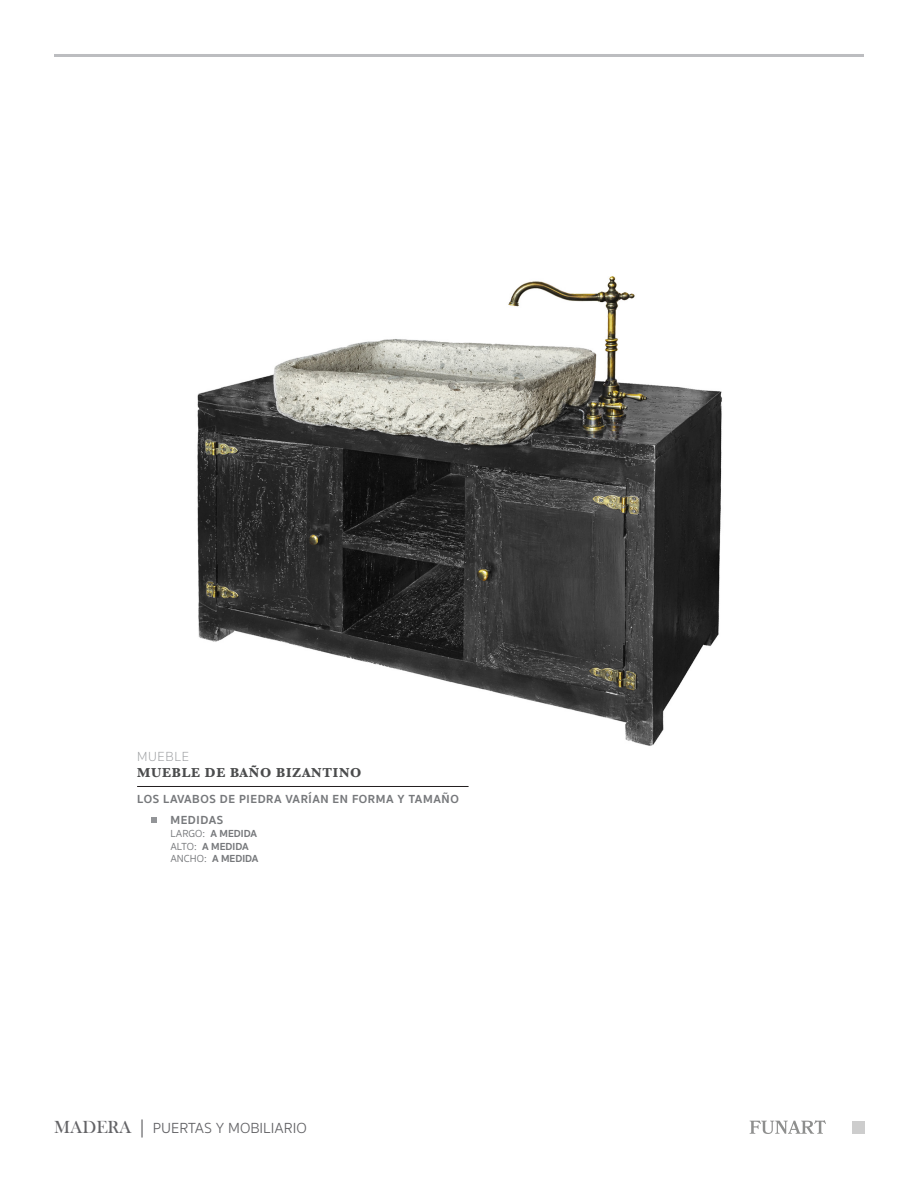
<style>
.page{position:relative;width:918px;height:1188px;background:#fff}
.page>*{position:absolute;margin:0;border:0;box-sizing:border-box;transform-origin:0 0}
.t1{font:300 15px "Sukhumvit Set";color:#636366}
.t2{font:700 13.5px "Baskerville";letter-spacing:.05em;color:#4b4c4d}
.t3{font:100 13.5px "Sukhumvit Set";letter-spacing:.05em;color:#939598}
.t4{font:700 12px "Sukhumvit Set";letter-spacing:.05em;color:#76787b}
.t5{font:700 10.5px "Sukhumvit Set";color:#76787b}
.s1{font-family:"Sukhumvit Set Text";font-weight:400}
.s2{font-family:"Bask Old Face";font-weight:400;font-size:18px}
.s3{font-family:"Minion Pro";font-weight:400;font-size:18px}
</style>
<div class="page">
<svg style="left:750px;top:1120px;width:76px;height:14px"></svg>
<div style="left:852px;top:1121px;width:12px;height:13px;background:#cdcdcd"></div>
<hr style="left:54px;top:54px;width:810px;height:3px;background:#bcbdc0">
<img style="left:197px;top:276px;width:525px;height:470px">
<hr style="left:137px;top:786px;width:332px;height:1px;background:#231f20">
<svg style="left:151px;top:818px;width:6px;height:5px"></svg>
<p class="t3" style="left:137px;top:747px;width:54px">MUEBLE</p>
<p class="t2" style="left:137px;top:763px;width:226px">MUEBLE DE BAÑO BIZANTINO</p>
<p class="t4" style="left:170px;top:811px;width:54px">MEDIDAS</p>
<p class="t5" style="left:170px;top:825px;width:88px"><span class="s1">LARGO:</span> A MEDIDA</p>
<p class="t5" style="left:170px;top:838px;width:80px"><span class="s1">ALTO:</span> A MEDIDA</p>
<p class="t5" style="left:170px;top:851px;width:90px"><span class="s1">ANCHO:</span> A MEDIDA</p>
<p class="t4" style="left:137px;top:790px;width:323px">LOS LAVABOS DE PIEDRA VARÍAN EN FORMA Y TAMAÑO</p>
<p class="t1" style="left:54px;top:1118px;width:254px"><span class="s2">MADERA</span> <span class="s3">|</span> PUERTAS Y MOBILIARIO</p>
</div>
